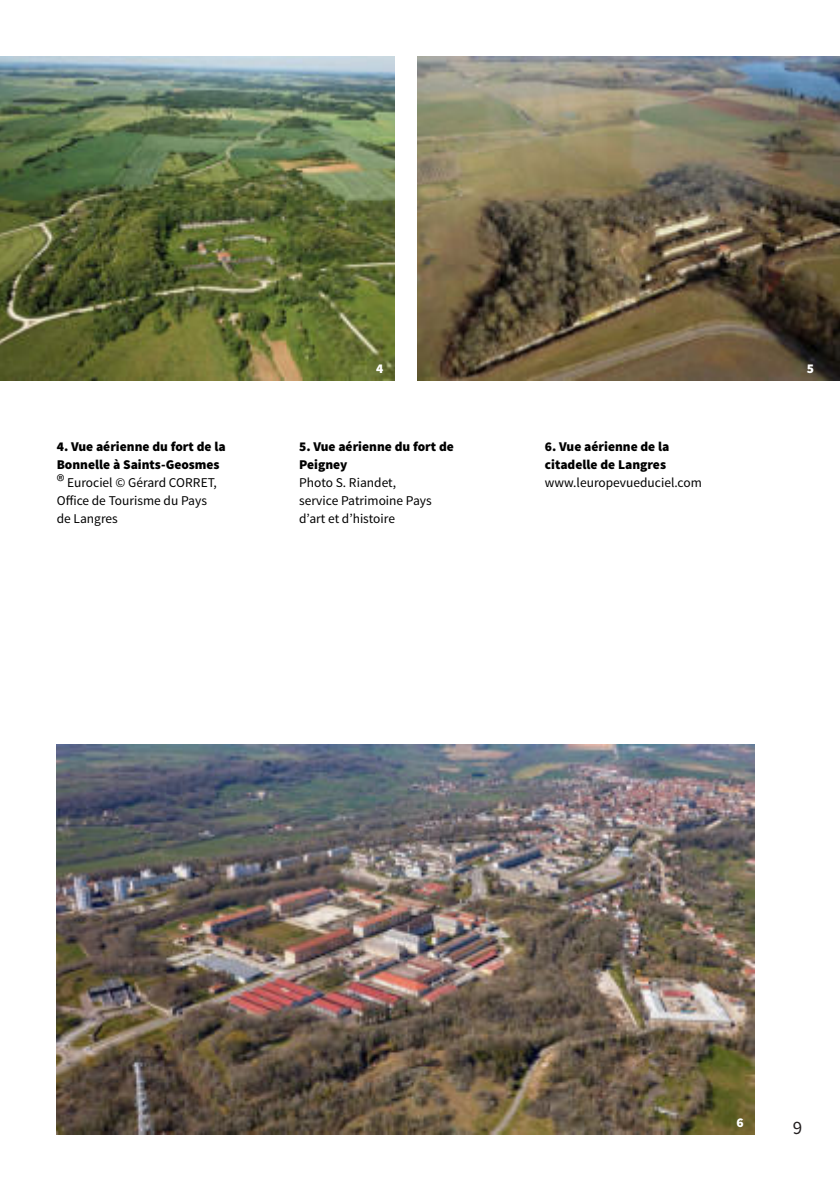
<style>
.page{position:relative;width:840px;height:1191px;background:#fff}
.page>*{position:absolute;margin:0;border:0;box-sizing:border-box;transform-origin:0 0}
.t1{font:19px "Source Sans Pro";color:#231f20}
.t2{font:13.4px/18px "Source Sans Pro";color:#000}
.t3{font:900 13.4px/18px "Source Sans Pro";color:#000}
.t4{font:900 13.4px "Source Sans Pro";color:#fff}
.s1{font-weight:900}
.s2{font-size:18px}
</style>
<div class="page">
<img style="left:0;top:57px;width:394px;height:324px">
<img style="left:57px;top:744px;width:697px;height:390px">
<img style="left:417px;top:57px;width:422px;height:324px">
<p class="t4" style="left:376px;top:362px;width:9px">4</p>
<p class="t4" style="left:806px;top:362px;width:9px">5</p>
<p class="t2" style="left:57px;top:438px;width:170px"><span class="s1">4. Vue aérienne du fort de la<br>Bonnelle à Saints-Geosmes </span><span class="s2">®</span> Eurociel © Gérard CORRET,<br>Office de Tourisme du Pays<br>de Langres</p>
<p class="t3" style="left:299px;top:438px;width:156px">5. Vue aérienne du fort de<br>Peigney</p>
<p class="t2" style="left:299px;top:474px;width:134px">Photo S. Riandet, service Patrimoine Pays dʼart et dʼhistoire</p>
<p class="t3" style="left:544px;top:438px;width:126px">6. Vue aérienne de la citadelle de Langres</p>
<p class="t2" style="left:544px;top:474px;width:158px">www.leuropevueduciel.com</p>
<p class="t4" style="left:736px;top:1115px;width:9px">6</p>
<h1 class="t1" style="left:792px;top:1118px;width:11px">9</h1>
</div>
